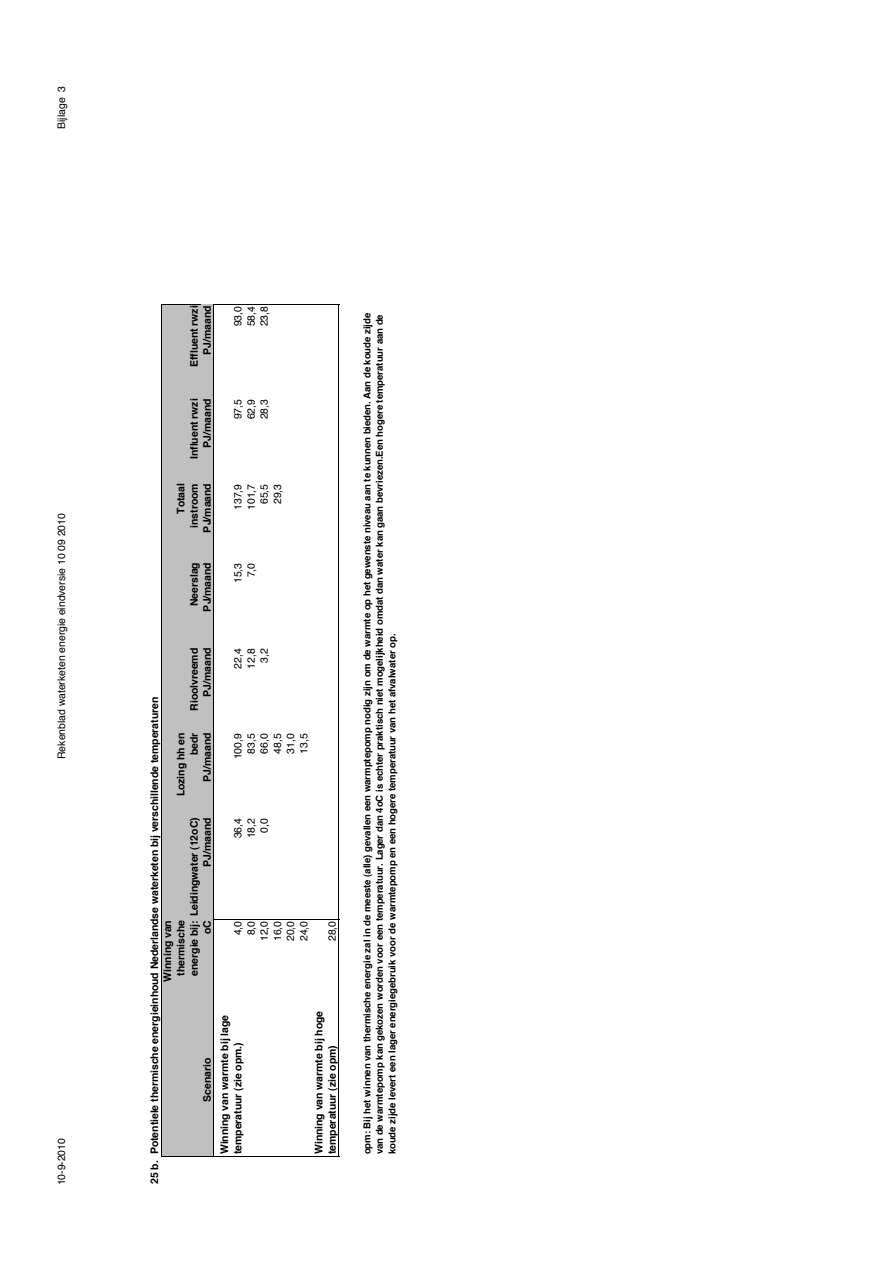
<style>
.page{position:relative;width:893px;height:1263px;background:#fff}
.page>*{position:absolute;margin:0;border:0;box-sizing:border-box;transform-origin:0 0}
.t1{font:700 10.5px/13.4px "Helvetica";letter-spacing:-.005em;color:#000;text-align:right}
.t2{font:10.5px "Helvetica";letter-spacing:-.005em;color:#000}
.t3{font:700 9.6px/12.5px "Helvetica";letter-spacing:-.01em;color:#000}
</style>
<div class="page">
<div style="left:161px;top:304px;width:53px;height:852px;background:#c0c0c0"></div>
<hr style="left:162px;top:304px;width:39px;height:1px;background:#000">
<hr style="left:161px;top:1156px;width:178px;height:1px;background:#000">
<hr style="left:214px;top:304px;width:125px;height:1px;background:#000">
<hr style="left:214px;top:919px;width:125px;height:1px;background:#000">
<hr style="left:161px;top:304px;width:1px;height:852px;background:#000">
<hr style="left:213px;top:304px;width:1px;height:852px;background:#000">
<hr style="left:338px;top:304px;width:1px;height:852px;background:#000">
<p class="t2" style="left:53px;top:129px;width:44px;rotate:-90deg">Bijlage 3</p>
<p class="t2" style="left:53px;top:759px;width:247px;rotate:-90deg">Rekenblad waterketen energie eindversie 10 09 2010</p>
<p class="t2" style="left:53px;top:1185px;width:49px;rotate:-90deg">10-9-2010</p>
<p class="t1" style="left:201px;top:355px;width:51px;rotate:-90deg">PJ/maand</p>
<p class="t1" style="left:187px;top:367px;width:63px;rotate:-90deg">Effluent rwzi</p>
<p class="t1" style="left:201px;top:448px;width:51px;rotate:-90deg">PJ/maand</p>
<p class="t1" style="left:187px;top:459px;width:62px;rotate:-90deg">Influent rwzi</p>
<p class="t1" style="left:201px;top:532px;width:51px;rotate:-90deg">PJ/maand</p>
<p class="t1" style="left:174px;top:528px;width:46px;rotate:-90deg">Totaal instroom</p>
<p class="t1" style="left:201px;top:611px;width:51px;rotate:-90deg">PJ/maand</p>
<p class="t1" style="left:187px;top:606px;width:45px;rotate:-90deg">Neerslag</p>
<p class="t2" style="left:243px;top:326px;width:22px;rotate:-90deg">58,4</p>
<p class="t2" style="left:256px;top:326px;width:22px;rotate:-90deg">23,8</p>
<p class="t2" style="left:230px;top:326px;width:22px;rotate:-90deg">93,0</p>
<p class="t2" style="left:256px;top:419px;width:22px;rotate:-90deg">28,3</p>
<p class="t2" style="left:230px;top:419px;width:22px;rotate:-90deg">97,5</p>
<p class="t2" style="left:243px;top:419px;width:22px;rotate:-90deg">62,9</p>
<p class="t2" style="left:243px;top:510px;width:27px;rotate:-90deg">101,7</p>
<p class="t2" style="left:256px;top:504px;width:22px;rotate:-90deg">65,5</p>
<p class="t2" style="left:269px;top:504px;width:22px;rotate:-90deg">29,3</p>
<p class="t2" style="left:230px;top:510px;width:27px;rotate:-90deg">137,9</p>
<p class="t2" style="left:243px;top:577px;width:16px;rotate:-90deg">7,0</p>
<p class="t2" style="left:230px;top:583px;width:22px;rotate:-90deg">15,3</p>
<p class="t1" style="left:187px;top:711px;width:64px;rotate:-90deg">Rioolvreemd</p>
<p class="t1" style="left:201px;top:697px;width:51px;rotate:-90deg">PJ/maand</p>
<p class="t1" style="left:148px;top:1184px;width:489px;rotate:-90deg">25 b. Potentiele thermische energieinhoud Nederlandse waterketen bij verschillende temperaturen</p>
<p class="t1" style="left:174px;top:796px;width:65px;rotate:-90deg">Lozing hh en bedr</p>
<p class="t1" style="left:201px;top:782px;width:51px;rotate:-90deg">PJ/maand</p>
<p class="t1" style="left:187px;top:976px;width:160px;rotate:-90deg">energie bij: Leidingwater (12oC)</p>
<p class="t1" style="left:201px;top:866px;width:51px;rotate:-90deg">PJ/maand</p>
<p class="t1" style="left:161px;top:982px;width:63px;rotate:-90deg">Winning van</p>
<p class="t1" style="left:174px;top:976px;width:57px;rotate:-90deg">thermische</p>
<p class="t1" style="left:201px;top:934px;width:15px;rotate:-90deg">oC</p>
<p class="t1" style="left:201px;top:1102px;width:46px;rotate:-90deg">Scenario</p>
<p class="t2" style="left:230px;top:669px;width:22px;rotate:-90deg">22,4</p>
<p class="t2" style="left:256px;top:663px;width:16px;rotate:-90deg">3,2</p>
<p class="t2" style="left:243px;top:669px;width:22px;rotate:-90deg">12,8</p>
<p class="t2" style="left:296px;top:753px;width:22px;rotate:-90deg">13,5</p>
<p class="t2" style="left:282px;top:753px;width:22px;rotate:-90deg">31,0</p>
<p class="t2" style="left:269px;top:753px;width:22px;rotate:-90deg">48,5</p>
<p class="t2" style="left:256px;top:753px;width:22px;rotate:-90deg">66,0</p>
<p class="t2" style="left:243px;top:753px;width:22px;rotate:-90deg">83,5</p>
<p class="t2" style="left:230px;top:759px;width:27px;rotate:-90deg">100,9</p>
<p class="t2" style="left:230px;top:838px;width:22px;rotate:-90deg">36,4</p>
<p class="t2" style="left:243px;top:838px;width:22px;rotate:-90deg">18,2</p>
<p class="t2" style="left:256px;top:832px;width:16px;rotate:-90deg">0,0</p>
<p class="t2" style="left:296px;top:941px;width:22px;rotate:-90deg">24,0</p>
<p class="t2" style="left:282px;top:941px;width:22px;rotate:-90deg">20,0</p>
<p class="t2" style="left:269px;top:941px;width:22px;rotate:-90deg">16,0</p>
<p class="t2" style="left:256px;top:941px;width:22px;rotate:-90deg">12,0</p>
<p class="t2" style="left:243px;top:935px;width:16px;rotate:-90deg">8,0</p>
<p class="t2" style="left:230px;top:935px;width:16px;rotate:-90deg">4,0</p>
<p class="t2" style="left:324px;top:941px;width:22px;rotate:-90deg">28,0</p>
<p class="t1" style="left:218px;top:1154px;width:141px;text-align:left;rotate:-90deg">Winning van warmte bij lage temperatuur (zie opm.)</p>
<p class="t1" style="left:312px;top:1154px;width:145px;text-align:left;rotate:-90deg">Winning van warmte bij hoge temperatuur (zie opm)</p>
<p class="t3" style="left:361px;top:1154px;width:843px;rotate:-90deg">opm: Bij het winnen van thermische energie zal in de meeste (alle) gevallen een warmptepomp nodig zijn om de warmte op het gewenste niveau aan te kunnen bieden. Aan de koude zijde van de warmtepomp kan gekozen worden voor een temperatuur. Lager dan 4oC is echter praktisch niet mogelijkheid omdat dan water kan gaan bevriezen.Een hogere temperatuur aan de koude zijde levert een lager energiegebruik voor de warmtepomp en een hogere temperatuur van het afvalwater op.</p>
</div>
